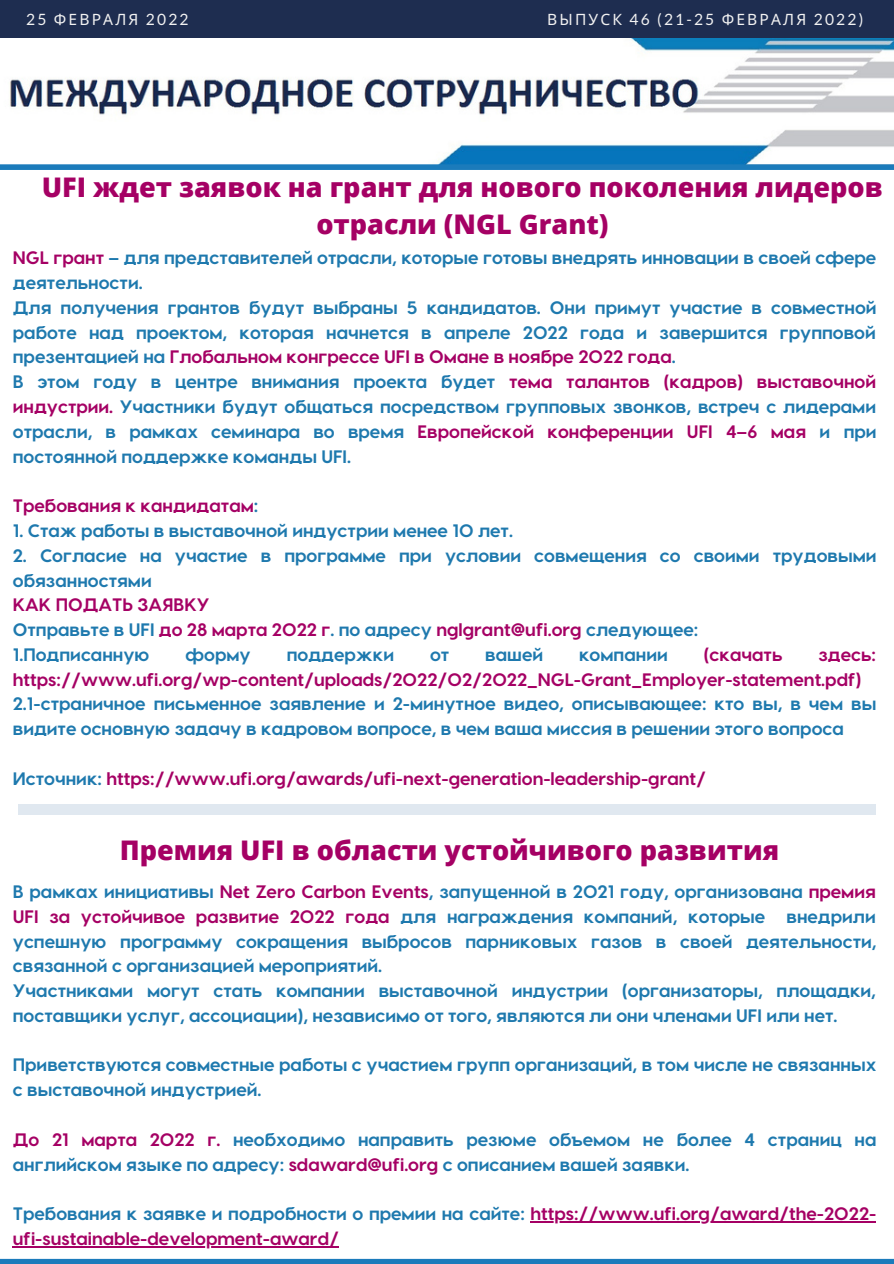
<style>
.page{position:relative;width:894px;height:1264px;background:#fff}
.page>*{position:absolute;margin:0;border:0;box-sizing:border-box;transform-origin:0 0}
.t1{font:800 27px/37.2px "Open Sans";color:#a50064;text-align:center}
.t2{font:700 18px/24.8px "Visby CF";color:#1e79ae}
.t3{font:700 18px/24.8px "Visby CF";color:#a50064}
.t4{font:15.6px "Noto Sans";letter-spacing:.14em;color:#f2f2f2}
.s1{font-family:"Lato"}
.s2{color:#a50064}
.s3{color:#1e79ae}
</style>
<div class="page">
<img style="left:10px;top:38px;width:883px;height:126px">
<div style="left:0;top:0;width:893px;height:38px;background:#1e2d50"></div>
<div style="left:0;top:164px;width:893px;height:6px;background:#1b7bbb"></div>
<div style="left:0;top:1258px;width:893px;height:5px;background:#1b7bbb"></div>
<div style="left:18px;top:804px;width:857px;height:10px;background:#e0e8f0"></div>
<hr style="left:530px;top:1221px;width:346px;height:1px;background:#a50064">
<hr style="left:13px;top:1245px;width:326px;height:2px;background:#a50064">
<p class="t4" style="left:26px;top:8px;width:164px"><span class="s1">25</span> ФЕВРАЛЯ <span class="s1">2022</span></p>
<p class="t4" style="left:547px;top:8px;width:317px">ВЫПУСК <span class="s1">46 (21-25</span> ФЕВРАЛЯ <span class="s1">2022)</span></p>
<p class="t1" style="left:42px;top:167px;width:842px">UFI ждет заявок на грант для нового поколения лидеров отрасли (NGL Grant)</p>
<p class="t2" style="left:13px;top:244px;width:864px"><span class="s2">NGL грант</span> – для представителей отрасли, которые готовы внедрять инновации в своей сфере деятельности.</p>
<p class="t2" style="left:13px;top:294px;width:864px;text-align:justify">Для получения грантов будут выбраны 5 кандидатов. Они примут участие в совместной работе над проектом, которая начнется в апреле 2022 года и завершится групповой презентацией на <span class="s2">Глобальном конгрессе UFI в Омане в ноябре 2022 года</span>.</p>
<p class="t2" style="left:13px;top:368px;width:865px;text-align:justify">В этом году в центре внимания проекта будет <span class="s2">тема талантов (кадров) выставочной индустрии.</span> Участники будут общаться посредством групповых звонков, встреч с лидерами отрасли, в рамках семинара во время <span class="s2">Европейской конференции UFI 4–6 мая</span> и при постоянной поддержке команды UFI.</p>
<p class="t3" style="left:13px;top:492px;width:247px">Требования к кандидатам<span class="s3">:</span></p>
<p class="t2" style="left:13px;top:517px;width:501px">1. Стаж работы в выставочной индустрии менее 10 лет.</p>
<p class="t2" style="left:13px;top:542px;width:864px">2. Согласие на участие в программе при условии совмещения со своими трудовыми обязанностями</p>
<p class="t3" style="left:13px;top:591px;width:198px">КАК ПОДАТЬ ЗАЯВКУ</p>
<p class="t2" style="left:13px;top:616px;width:686px">Отправьте в UFI <span class="s2">до 28 марта 2022 г</span>. по адресу <span class="s2">nglgrant@ufi.org</span> следующее:</p>
<p class="t2" style="left:13px;top:641px;width:138px">1.Подписанную</p>
<p class="t2" style="left:185px;top:641px;width:67px">форму</p>
<p class="t2" style="left:286px;top:641px;width:109px">поддержки</p>
<p class="t2" style="left:430px;top:641px;width:21px">от</p>
<p class="t2" style="left:485px;top:641px;width:59px">вашей</p>
<p class="t2" style="left:579px;top:641px;width:90px">компании</p>
<p class="t3" style="left:703px;top:641px;width:80px">(скачать</p>
<p class="t3" style="left:13px;top:641px;width:864px;text-indent:805px">здесь: https://www.ufi.org/wp-content/uploads/2022/02/2022_NGL-Grant_Employer-statement.pdf)</p>
<p class="t2" style="left:13px;top:690px;width:864px">2.1-страничное письменное заявление и 2-минутное видео, описывающее: кто вы, в чем вы видите основную задачу в кадровом вопросе, в чем ваша миссия в решении этого вопроса</p>
<p class="t3" style="left:13px;top:765px;width:694px"><span class="s3">Источник:</span> https://www.ufi.org/awards/ufi-next-generation-leadership-grant/</p>
<p class="t1" style="left:120px;top:830px;width:660px">Премия UFI в области устойчивого развития</p>
<p class="t2" style="left:13px;top:878px;width:864px;text-align:justify">В рамках инициативы <span class="s2">Net Zero Carbon Events</span>, запущенной в 2021 году, организована <span class="s2">премия UFI за устойчивое развитие 2022 года</span> для награждения компаний, которые внедрили успешную программу сокращения выбросов парниковых газов в своей деятельности, связанной с организацией мероприятий.</p>
<p class="t2" style="left:13px;top:977px;width:864px">Участниками могут стать компании выставочной индустрии (организаторы, площадки, поставщики услуг, ассоциации), независимо от того, являются ли они членами UFI или нет.</p>
<p class="t2" style="left:13px;top:1051px;width:864px">Приветствуются совместные работы с участием групп организаций, в том числе не связанных с выставочной индустрией.</p>
<p class="t2" style="left:13px;top:1125px;width:864px"><span class="s2">До 21 марта 2022 г.</span> необходимо направить резюме объемом не более 4 страниц на английском языке по адресу: <span class="s2">sdaward@ufi.org</span> с описанием вашей заявки.</p>
<p class="t3" style="left:13px;top:1200px;width:864px"><span class="s3">Требования к заявке и подробности о премии на сайте:</span> https://www.ufi.org/award/the-2022- ufi-sustainable-development-award/</p>
</div>
